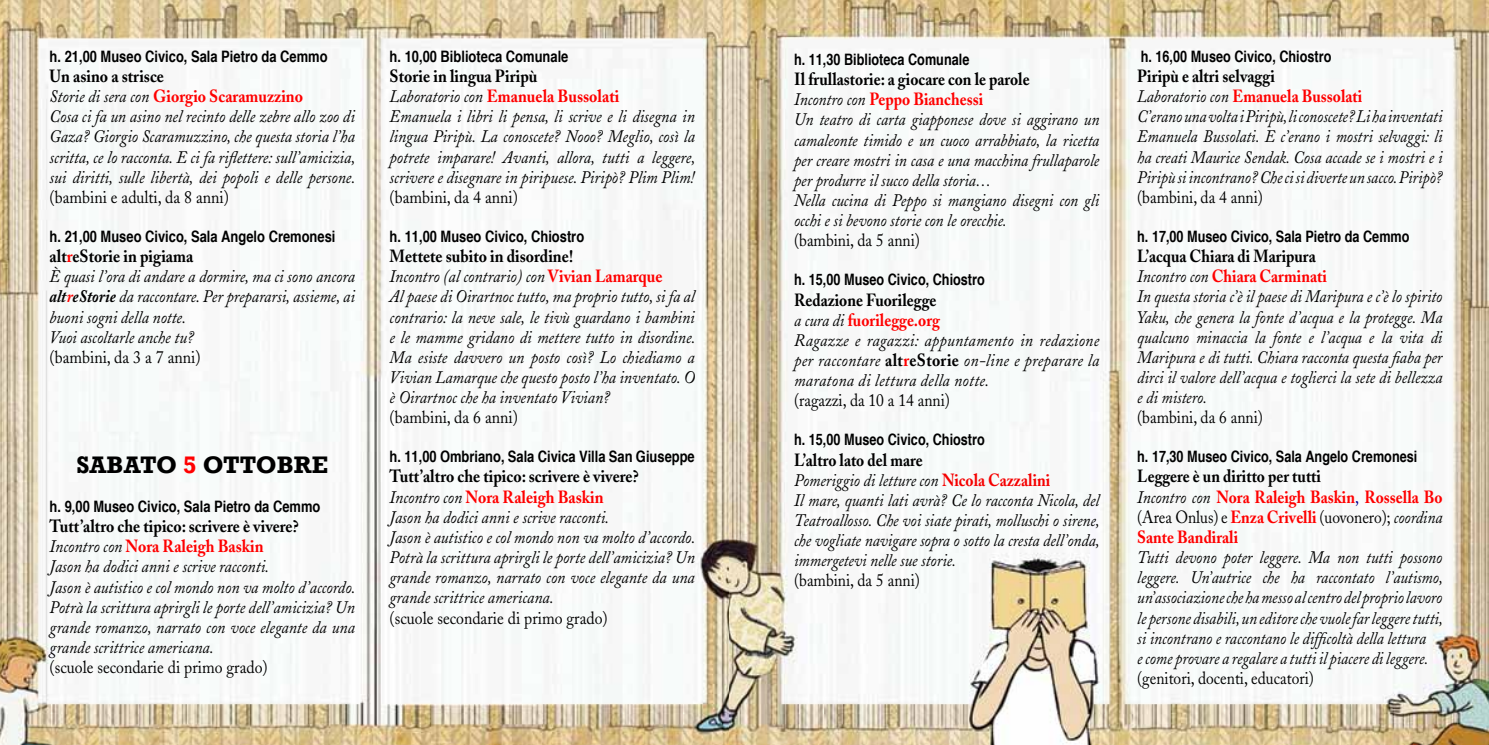
<style>
.page{position:relative;width:1489px;height:745px;background:#fff}
.page>*{position:absolute;margin:0;border:0;box-sizing:border-box;transform-origin:0 0}
.t1{font:700 24.5px "Rockwell";color:#000}
.t2{font:italic 17.5px/20.1px "Adobe Caslon";color:#000;scale:.9 1}
.t3{font:italic 17.5px/20.1px "Adobe Caslon";color:#000;scale:.88 1}
.t4{font:italic 17.5px/20.1px "Adobe Caslon";letter-spacing:.02em;color:#000;scale:.88 1}
.t5{font:17.5px "Adobe Caslon";color:#000;scale:.9 1}
.t6{font:700 17.5px/20.1px "Adobe Caslon";color:#f00;scale:.88 1}
.t7{font:17.5px "Adobe Caslon";color:#000;scale:.88 1}
.t8{font:700 condensed 15.75px "Helvetica";color:#000}
.s1{font-weight:700;font-style:normal}
.s2{font-weight:700;font-style:normal;color:#f00}
.s3{font-weight:700}
.s4{font-weight:700;color:#f00}
.s5{color:#f00}
.s6{font-weight:700;font-style:normal;color:#f50000}
.s7{color:#000}
.s8{font-weight:400;font-style:italic;color:#000}
.s9{font-weight:400;color:#000090}
.s10{font-weight:400;color:#000}
</style>
<div class="page">
<img style="left:0;top:0;width:729px;height:744px">
<img style="left:729px;top:0;width:759px;height:744px">
<p class="t8" style="left:50px;top:46px;width:279px">h. 21,00 Museo Civico, Sala Pietro da Cemmo</p>
<p class="t2" style="left:50px;top:67px;width:341px"><span class="s1">Un asino a strisce<br></span>Storie di sera con <span class="s2">Giorgio Scaramuzzino<br></span>Cosa ci fa un asino nel recinto delle zebre allo zoo di Gaza? Giorgio Scaramuzzino, che questa storia l’ha scritta, ce lo racconta. E ci fa riflettere: sull’amicizia, sui diritti, sulle libertà, dei popoli e delle persone.</p>
<p class="t5" style="left:50px;top:186px;width:201px">(bambini e adulti, da 8 anni)</p>
<p class="t8" style="left:50px;top:226px;width:287px">h. 21,00 Museo Civico, Sala Angelo Cremonesi</p>
<p class="t2" style="left:50px;top:247px;width:340px"><span class="s1">alt</span><span class="s2">r</span><span class="s1">eStorie in pigiama<br></span>È quasi l’ora di andare a dormire, ma ci sono ancora <span class="s3">alt</span><span class="s4">r</span><span class="s3">eStorie</span> da raccontare. Per prepararsi, assieme, ai buoni sogni della notte.<br>Vuoi ascoltarle anche tu?</p>
<p class="t5" style="left:50px;top:346px;width:169px">(bambini, da 3 a 7 anni)</p>
<h1 class="t1" style="left:76px;top:449px;width:253px">SABATO <span class="s5">5</span> OTTOBRE</h1>
<p class="t8" style="left:50px;top:496px;width:272px">h. 9,00 Museo Civico, Sala Pietro da Cemmo</p>
<p class="t2" style="left:50px;top:516px;width:341px"><span class="s1">Tutt’altro che tipico: scrivere è vivere?<br></span>Incontro con <span class="s2">Nora Raleigh Baskin<br></span>Jason ha dodici anni e scrive racconti.<br>Jason è autistico e col mondo non va molto d’accordo.<br>Potrà la scrittura aprirgli le porte dell’amicizia? Un grande romanzo, narrato con voce elegante da una grande scrittrice americana.</p>
<p class="t5" style="left:50px;top:656px;width:244px">(scuole secondarie di primo grado)</p>
<p class="t8" style="left:389px;top:46px;width:180px">h. 10,00 Biblioteca Comunale</p>
<p class="t2" style="left:389px;top:67px;width:341px"><span class="s1">Storie in lingua Piripù<br></span>Laboratorio con <span class="s2">Emanuela Bussolati<br></span>Emanuela i libri li pensa, li scrive e li disegna in lingua Piripù. La conoscete? Nooo? Meglio, così la potrete imparare! Avanti, allora, tutti a leggere, scrivere e disegnare in piripuese. Piripò? Plim Plim!</p>
<p class="t5" style="left:389px;top:186px;width:144px">(bambini, da 4 anni)</p>
<p class="t8" style="left:389px;top:226px;width:196px">h. 11,00 Museo Civico, Chiostro</p>
<p class="t2" style="left:389px;top:247px;width:341px"><span class="s1">Mettete subito in disordine!<br></span>Incontro (al contrario) con <span class="s2">Vivian Lamarque<br></span>Al paese di Oirartnoc tutto, ma proprio tutto, si fa al contrario: la neve sale, le tivù guardano i bambini e le mamme gridano di mettere tutto in disordine.<br>Ma esiste davvero un posto così? Lo chiediamo a Vivian Lamarque che questo posto l’ha inventato. O è Oirartnoc che ha inventato Vivian?</p>
<p class="t5" style="left:389px;top:407px;width:144px">(bambini, da 6 anni)</p>
<p class="t8" style="left:389px;top:446px;width:307px">h. 11,00 Ombriano, Sala Civica Villa San Giuseppe</p>
<p class="t2" style="left:389px;top:467px;width:341px"><span class="s1">Tutt’altro che tipico: scrivere è vivere?<br></span>Incontro con <span class="s2">Nora Raleigh Baskin<br></span>Jason ha dodici anni e scrive racconti.<br>Jason è autistico e col mondo non va molto d’accordo.<br>Potrà la scrittura aprirgli le porte dell’amicizia? Un grande romanzo, narrato con voce elegante da una grande scrittrice americana.</p>
<p class="t5" style="left:389px;top:607px;width:244px">(scuole secondarie di primo grado)</p>
<p class="t8" style="left:794px;top:49px;width:177px">h. 11,30 Biblioteca Comunale</p>
<p class="t3" style="left:794px;top:70px;width:348px"><span class="s1">Il frullastorie: a giocare con le parole<br></span>Incontro con <span class="s2">Peppo Bianchessi<br></span>Un teatro di carta giapponese dove si aggirano un camaleonte timido e un cuoco arrabbiato, la ricetta per creare mostri in casa e una macchina frullaparole per produrre il succo della storia…<br>Nella cucina di Peppo si mangiano disegni con gli occhi e si bevono storie con le orecchie.</p>
<p class="t7" style="left:794px;top:230px;width:144px">(bambini, da 5 anni)</p>
<p class="t8" style="left:794px;top:270px;width:192px">h. 15,00 Museo Civico, Chiostro</p>
<p class="t4" style="left:794px;top:290px;width:348px"><span class="s1">Redazione Fuorilegge<br></span>a cura di <span class="s2">fuorilegge.org<br></span>Ragazze e ragazzi: appuntamento in redazione per raccontare <span class="s1">alt</span><span class="s2">r</span><span class="s1">eStorie</span> on-line e preparare la maratona di lettura della notte.</p>
<p class="t7" style="left:794px;top:390px;width:179px">(ragazzi, da 10 a 14 anni)</p>
<p class="t8" style="left:794px;top:429px;width:192px">h. 15,00 Museo Civico, Chiostro</p>
<p class="t3" style="left:794px;top:450px;width:349px"><span class="s1">L’altro lato del mare<br></span>Pomeriggio di letture con <span class="s6">Nicola Cazzalini<br></span>Il mare, quanti lati avrà? Ce lo racconta Nicola, del Teatroallosso. Che voi siate pirati, molluschi o sirene, che vogliate navigare sopra o sotto la cresta dell’onda, immergetevi nelle sue storie.</p>
<p class="t7" style="left:794px;top:570px;width:144px">(bambini, da 5 anni)</p>
<p class="t8" style="left:1140px;top:46px;width:192px">h. 16,00 Museo Civico, Chiostro</p>
<p class="t3" style="left:1137px;top:67px;width:348px"><span class="s1">Piripù e altri selvaggi<br></span>Laboratorio con <span class="s2">Emanuela Bussolati<br></span>C’erano una volta i Piripù, li conoscete? Li ha inventati Emanuela Bussolati. E c’erano i mostri selvaggi: li ha creati Maurice Sendak. Cosa accade se i mostri e i Piripù si incontrano? Che ci si diverte un sacco. Piripò?</p>
<p class="t7" style="left:1137px;top:186px;width:144px">(bambini, da 4 anni)</p>
<p class="t8" style="left:1137px;top:226px;width:274px">h. 17,00 Museo Civico, Sala Pietro da Cemmo</p>
<p class="t3" style="left:1137px;top:247px;width:348px"><span class="s1">L’acqua Chiara di Maripura<br></span>Incontro con <span class="s2">Chiara Carminati<br></span>In questa storia c’è il paese di Maripura e c’è lo spirito Yaku, che genera la fonte d’acqua e la protegge. Ma qualcuno minaccia la fonte e l’acqua e la vita di Maripura e di tutti. Chiara racconta questa fiaba per dirci il valore dell’acqua e toglierci la sete di bellezza e di mistero.</p>
<p class="t7" style="left:1137px;top:407px;width:144px">(bambini, da 6 anni)</p>
<p class="t8" style="left:1137px;top:446px;width:281px">h. 17,30 Museo Civico, Sala Angelo Cremonesi</p>
<p class="t6" style="left:1137px;top:466px;width:348px"><span class="s7">Leggere è un diritto per tutti<br></span><span class="s8">Incontro con</span> Nora Raleigh Baskin<span class="s9">,</span> Rossella Bo <span class="s10">(Area Onlus) e</span> Enza Crivelli <span class="s10">(uovonero);</span> <span class="s8">coordina </span>Sante Bandirali</p>
<p class="t3" style="left:1137px;top:547px;width:349px">Tutti devono poter leggere. Ma non tutti possono leggere. Un’autrice che ha raccontato l’autismo, un’associazione che ha messo al centro del proprio lavoro le persone disabili, un editore che vuole far leggere tutti, si incontrano e raccontano le difficoltà della lettura<br>e come provare a regalare a tutti il piacere di leggere.</p>
<p class="t7" style="left:1137px;top:667px;width:202px">(genitori, docenti, educatori)</p>
</div>
